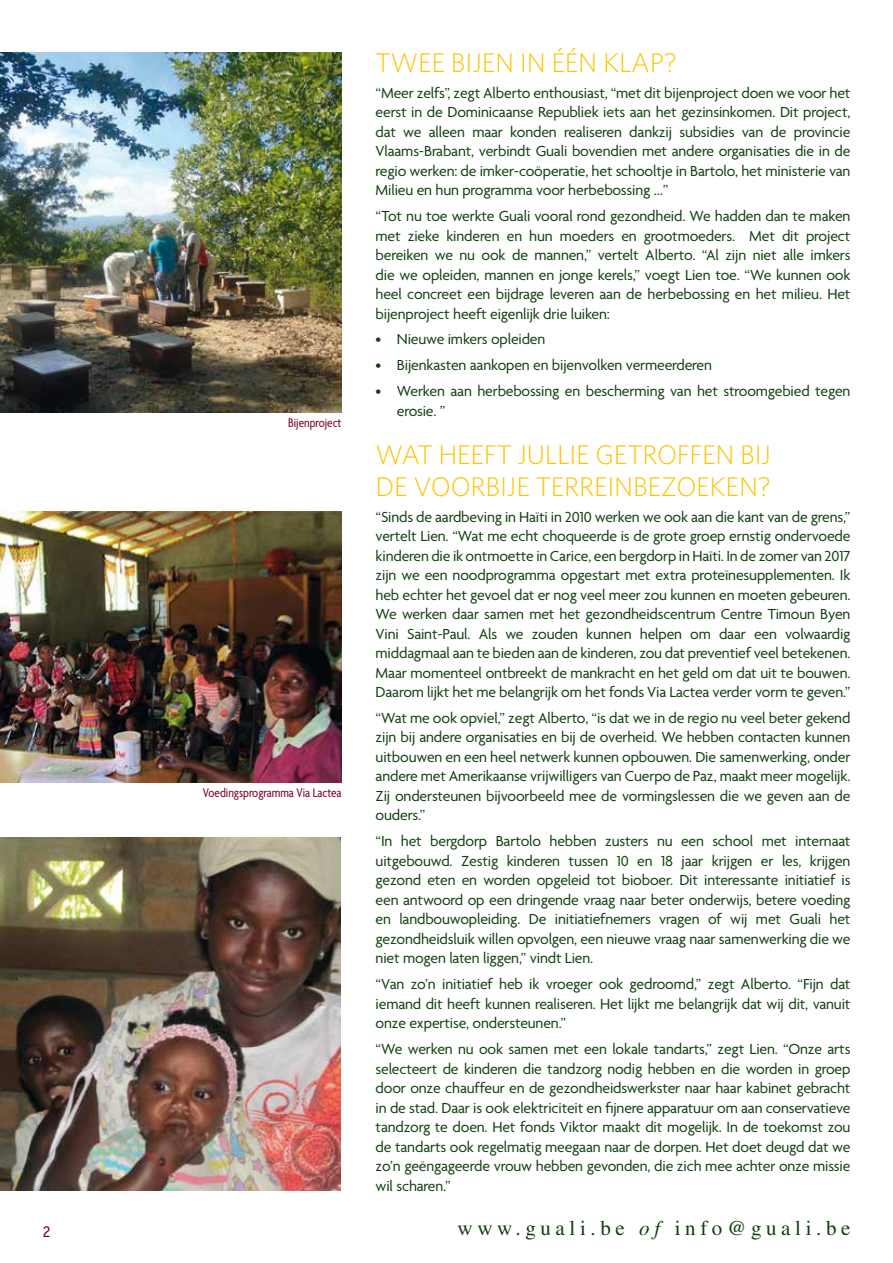
<style>
.page{position:relative;width:893px;height:1263px;background:#fff}
.page>*{position:absolute;margin:0;border:0;box-sizing:border-box;transform-origin:0 0}
.t1{font:300 27px/31.5px "Whitney K";letter-spacing:-.01em;color:#fcc400}
.t2{font:21px "Times LT Std";letter-spacing:.22em;color:#113f0f}
.t3{font:16.5px "Officina Sans";color:#790033}
.t4{font:15.75px/19.5px "Agenda";letter-spacing:-.01em;color:#113f0f;text-align:justify}
.t5{font:condensed 13.5px "Agenda";color:#790033}
.s1{font-style:italic}
</style>
<div class="page">
<img style="left:0;top:52px;width:342px;height:360px">
<img style="left:0;top:512px;width:342px;height:270px">
<img style="left:0;top:838px;width:340px;height:353px">
<p class="t5" style="left:288px;top:415px;width:55px">Bijenproject</p>
<p class="t5" style="left:203px;top:785px;width:140px">Voedingsprogramma Via Lactea</p>
<h1 class="t1" style="left:376px;top:46px;width:303px">TWEE BIJEN IN ÉÉN KLAP?</h1>
<p class="t4" style="left:376px;top:83px;width:476px">“Meer zelfs”, zegt Alberto enthousiast, “met dit bijenproject doen we voor het eerst in de Dominicaanse Republiek iets aan het gezinsinkomen. Dit project, dat we alleen maar konden realiseren dankzij subsidies van de provincie Vlaams-Brabant, verbindt Guali bovendien met andere organisaties die in de regio werken: de imker-coöperatie, het schooltje in Bartolo, het ministerie van Milieu en hun programma voor herbebossing …”</p>
<p class="t4" style="left:376px;top:206px;width:476px">“Tot nu toe werkte Guali vooral rond gezondheid. We hadden dan te maken met zieke kinderen en hun moeders en grootmoeders. Met dit project bereiken we nu ook de mannen,” vertelt Alberto. “Al zijn niet alle imkers die we opleiden, mannen en jonge kerels,” voegt Lien toe. “We kunnen ook heel concreet een bijdrage leveren aan de herbebossing en het milieu. Het bijenproject heeft eigenlijk drie luiken:</p>
<p class="t4" style="left:376px;top:329px;width:171px">• Nieuwe imkers opleiden</p>
<p class="t4" style="left:376px;top:355px;width:338px">• Bijenkasten aankopen en bijenvolken vermeerderen</p>
<p class="t4" style="left:397px;top:381px;width:455px;text-indent:-21px">• Werken aan herbebossing en bescherming van het stroomgebied tegen erosie. ”</p>
<h1 class="t1" style="left:376px;top:439px;width:397px">WAT HEEFT JULLIE GETROFFEN BIJ<br>DE VOORBIJE TERREINBEZOEKEN?</h1>
<p class="t4" style="left:376px;top:506px;width:476px">“Sinds de aardbeving in Haïti in 2010 werken we ook aan die kant van de grens,” vertelt Lien. “Wat me echt choqueerde is de grote groep ernstig ondervoede kinderen die ik ontmoette in Carice, een bergdorp in Haïti. In de zomer van 2017 zijn we een noodprogramma opgestart met extra proteïnesupplementen. Ik heb echter het gevoel dat er nog veel meer zou kunnen en moeten gebeuren.<br>We werken daar samen met het gezondheidscentrum Centre Timoun Byen Vini Saint-Paul. Als we zouden kunnen helpen om daar een volwaardig middagmaal aan te bieden aan de kinderen, zou dat preventief veel betekenen.<br>Maar momenteel ontbreekt de mankracht en het geld om dat uit te bouwen.<br>Daarom lijkt het me belangrijk om het fonds Via Lactea verder vorm te geven.”</p>
<p class="t4" style="left:376px;top:708px;width:476px">“Wat me ook opviel,” zegt Alberto, “is dat we in de regio nu veel beter gekend zijn bij andere organisaties en bij de overheid. We hebben contacten kunnen uitbouwen en een heel netwerk kunnen opbouwen. Die samenwerking, onder andere met Amerikaanse vrijwilligers van Cuerpo de Paz, maakt meer mogelijk.<br>Zij ondersteunen bijvoorbeeld mee de vormingslessen die we geven aan de ouders.”</p>
<p class="t4" style="left:376px;top:831px;width:476px">“In het bergdorp Bartolo hebben zusters nu een school met internaat uitgebouwd. Zestig kinderen tussen 10 en 18 jaar krijgen er les, krijgen gezond eten en worden opgeleid tot bioboer. Dit interessante initiatief is een antwoord op een dringende vraag naar beter onderwijs, betere voeding en landbouwopleiding. De initiatiefnemers vragen of wij met Guali het gezondheidsluik willen opvolgen, een nieuwe vraag naar samenwerking die we niet mogen laten liggen,” vindt Lien.</p>
<p class="t4" style="left:376px;top:974px;width:476px">“Van zo’n initiatief heb ik vroeger ook gedroomd,” zegt Alberto. “Fijn dat iemand dit heeft kunnen realiseren. Het lijkt me belangrijk dat wij dit, vanuit onze expertise, ondersteunen.”</p>
<p class="t4" style="left:376px;top:1039px;width:476px">“We werken nu ook samen met een lokale tandarts,” zegt Lien. “Onze arts selecteert de kinderen die tandzorg nodig hebben en die worden in groep door onze chauffeur en de gezondheidswerkster naar haar kabinet gebracht in de stad. Daar is ook elektriciteit en fijnere apparatuur om aan conservatieve tandzorg te doen. Het fonds Viktor maakt dit mogelijk. In de toekomst zou de tandarts ook regelmatig meegaan naar de dorpen. Het doet deugd dat we zo’n geëngageerde vrouw hebben gevonden, die zich mee achter onze missie wil scharen.”</p>
<p class="t3" style="left:43px;top:1222px;width:10px">2</p>
<h2 class="t2" style="left:458px;top:1216px;width:394px">www.guali.be <span class="s1">of</span> info@guali.be</h2>
</div>
